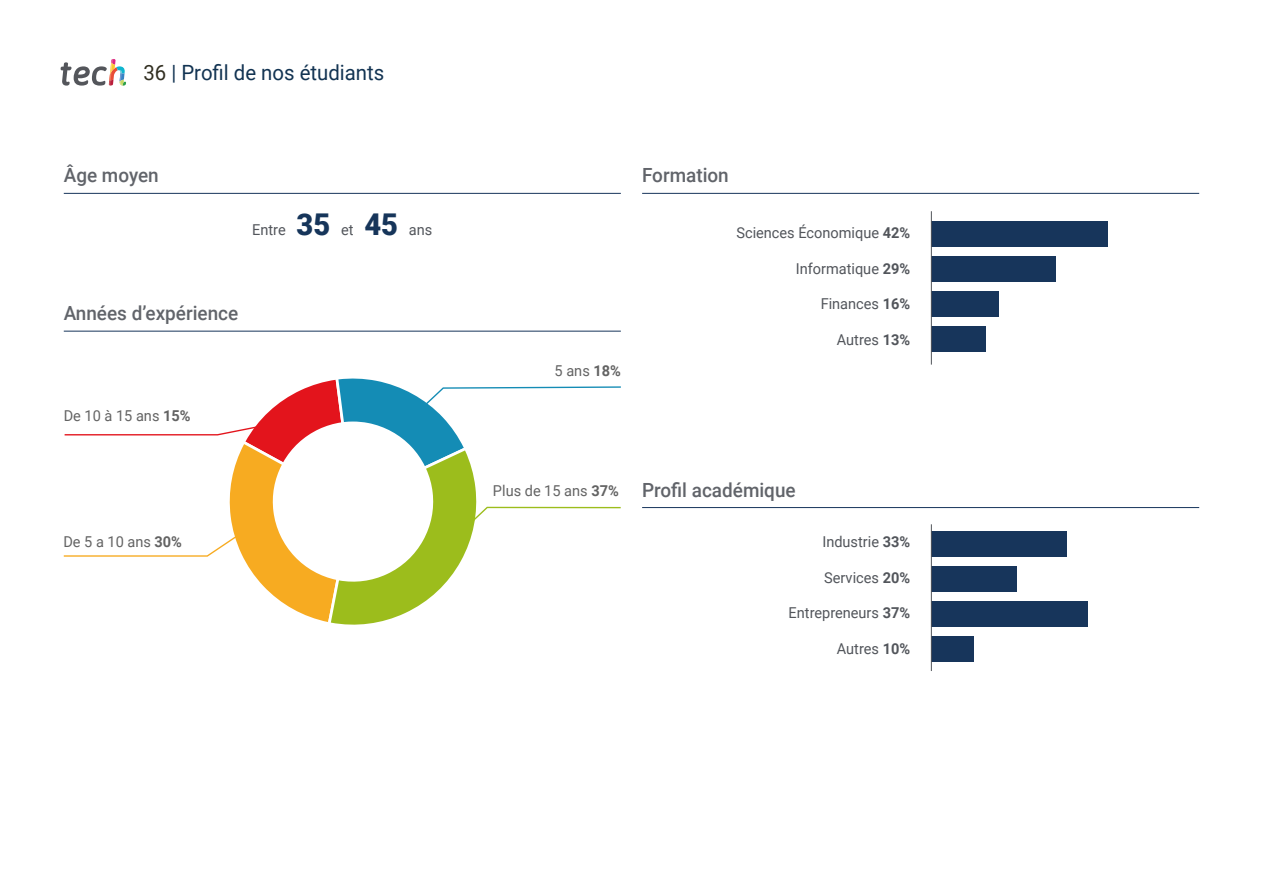
<style>
.page{position:relative;width:1263px;height:893px;background:#fff}
.page>*{position:absolute;margin:0;border:0;box-sizing:border-box;transform-origin:0 0}
.t1{font:21px "Roboto";color:#123352}
.t2{font:500 19.5px "Roboto";color:#61646a}
.t3{font:15px "Roboto";color:#52555b}
.t4{font:15px "Roboto";color:#636363}
.s1{color:#312e20}
.s2{font-weight:900;font-size:30px;color:#16355a}
.s3{font-weight:700}
</style>
<div class="page">
<hr style="left:64px;top:193px;width:557px;height:1px;background:#17355b">
<hr style="left:642px;top:193px;width:557px;height:1px;background:#17355b">
<div style="left:931px;top:222px;width:177px;height:25px;background:#17355b"></div>
<div style="left:931px;top:256px;width:124px;height:26px;background:#17355b"></div>
<div style="left:931px;top:291px;width:68px;height:26px;background:#17355b"></div>
<div style="left:931px;top:326px;width:55px;height:26px;background:#17355b"></div>
<hr style="left:931px;top:211px;width:1px;height:154px;background:#52555b">
<div style="left:931px;top:566px;width:85px;height:26px;background:#17355b"></div>
<hr style="left:642px;top:507px;width:557px;height:1px;background:#17355b">
<div style="left:931px;top:532px;width:136px;height:25px;background:#17355b"></div>
<div style="left:931px;top:601px;width:157px;height:26px;background:#17355b"></div>
<div style="left:931px;top:636px;width:43px;height:26px;background:#17355b"></div>
<hr style="left:931px;top:524px;width:1px;height:147px;background:#52555b">
<hr style="left:64px;top:331px;width:557px;height:1px;background:#17355b">
<svg style="left:64px;top:378px;width:557px;height:247px"></svg>
<svg style="left:61px;top:59px;width:65px;height:27px"></svg>
<h1 class="t1" style="left:144px;top:57px;width:242px"><span class="s1">36</span> | Profil de nos étudiants</h1>
<h2 class="t2" style="left:64px;top:161px;width:97px">Âge moyen</h2>
<h2 class="t2" style="left:642px;top:161px;width:88px">Formation</h2>
<p class="t3" style="left:252px;top:219px;width:182px">Entre <span class="s2">35</span> et <span class="s2">45</span> ans</p>
<p class="t3" style="left:736px;top:222px;width:175px">Sciences Économique <span class="s3">42%</span></p>
<p class="t3" style="left:796px;top:258px;width:116px">Informatique <span class="s3">29%</span></p>
<p class="t3" style="left:821px;top:293px;width:91px">Finances <span class="s3">16%</span></p>
<p class="t3" style="left:837px;top:329px;width:75px">Autres <span class="s3">13%</span></p>
<h2 class="t2" style="left:64px;top:300px;width:176px">Années d’expérience</h2>
<p class="t4" style="left:64px;top:405px;width:128px">De 10 à 15 ans <span class="s3">15%</span></p>
<p class="t4" style="left:63px;top:531px;width:120px">De 5 a 10 ans <span class="s3">30%</span></p>
<p class="t4" style="left:555px;top:360px;width:68px">5 ans <span class="s3">18%</span></p>
<p class="t4" style="left:493px;top:480px;width:127px">Plus de 15 ans <span class="s3">37%</span></p>
<h2 class="t2" style="left:642px;top:476px;width:155px">Profil académique</h2>
<p class="t3" style="left:822px;top:531px;width:89px">Industrie <span class="s3">33%</span></p>
<p class="t3" style="left:824px;top:567px;width:87px">Services <span class="s3">20%</span></p>
<p class="t3" style="left:789px;top:602px;width:123px">Entrepreneurs <span class="s3">37%</span></p>
<p class="t3" style="left:837px;top:638px;width:75px">Autres <span class="s3">10%</span></p>
</div>
